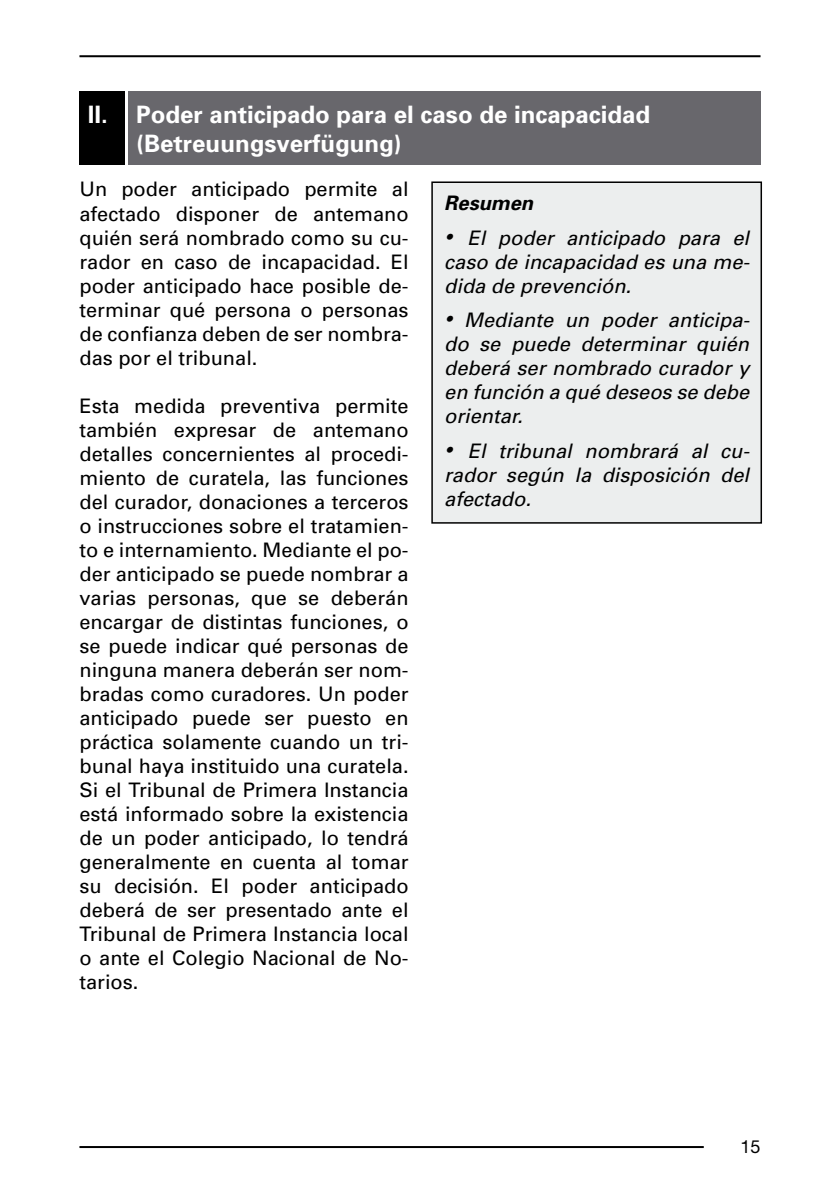
<style>
.page{position:relative;width:840px;height:1191px;background:#fff}
.page>*{position:absolute;margin:0;border:0;box-sizing:border-box;transform-origin:0 0}
.t1{font:700 24px/28.8px "Univers";color:#fff}
.t2{font:20px/24px "Univers";color:#000;text-align:justify}
.t3{font:italic 20px/24px "Univers";color:#000;text-align:justify}
.t4{font:italic 700 20px "Univers";color:#000}
.t5{font:18px "Helvetica Neue";color:#000}
.s1{font-size:24px}
</style>
<div class="page">
<hr style="left:79px;top:55px;width:681px;height:2px;background:#000">
<hr style="left:79px;top:1146px;width:624px;height:2px;background:#000">
<div style="left:79px;top:91px;width:46px;height:73px;background:#000"></div>
<div style="left:128px;top:91px;width:632px;height:73px;background:#68676c"></div>
<div style="left:432px;top:182px;width:328px;height:341px;background:#eceeee"></div>
<div style="left:431px;top:181px;width:330px;height:342px;border:2px solid #000"></div>
<p class="t1" style="left:136px;top:100px;width:515px;text-indent:-48px">II. Poder anticipado para el caso de incapacidad (Betreuungsverfügung)</p>
<p class="t2" style="left:79px;top:178px;width:330px">Un poder anticipado permite al afectado disponer de antemano quién será nombrado como su cu&shy;rador en caso de incapacidad. El poder anticipado hace posible de&shy;terminar qué persona o personas de confianza deben de ser nombra&shy;das por el tribunal.</p>
<p class="t2" style="left:79px;top:394px;width:330px">Esta medida preventiva permite también expresar de antemano detalles concernientes al procedi&shy;miento de curatela, las funciones del curador, donaciones a terceros o instrucciones sobre el tratamien&shy;to e internamiento. Mediante el po&shy;der anticipado se puede nombrar a varias personas, que se deberán encargar de distintas funciones, o se puede indicar qué personas de ninguna manera deberán ser nom&shy;bradas como curadores. Un poder anticipado puede ser puesto en práctica solamente cuando un tri&shy;bunal haya instituido una curatela.<br>Si el Tribunal de Primera Instancia está informado sobre la existencia de un poder anticipado, lo tendrá generalmente en cuenta al tomar su decisión. El poder anticipado deberá de ser presentado ante el Tribunal de Primera Instancia local o ante el Colegio Nacional de No&shy;tarios.</p>
<p class="t4" style="left:444px;top:191px;width:90px">Resumen</p>
<p class="t3" style="left:444px;top:226px;width:307px"><span class="s1">•</span> El poder anticipado para el caso de incapacidad es una me&shy;dida de prevención.</p>
<p class="t3" style="left:444px;top:308px;width:307px"><span class="s1">•</span> Mediante un poder anticipa&shy;do se puede determinar quién deberá ser nombrado curador y en función a qué deseos se debe orientar.</p>
<p class="t3" style="left:444px;top:439px;width:307px"><span class="s1">•</span> El tribunal nombrará al cu&shy;rador según la disposición del afectado.</p>
<p class="t5" style="left:740px;top:1135px;width:10px">15</p>
</div>
